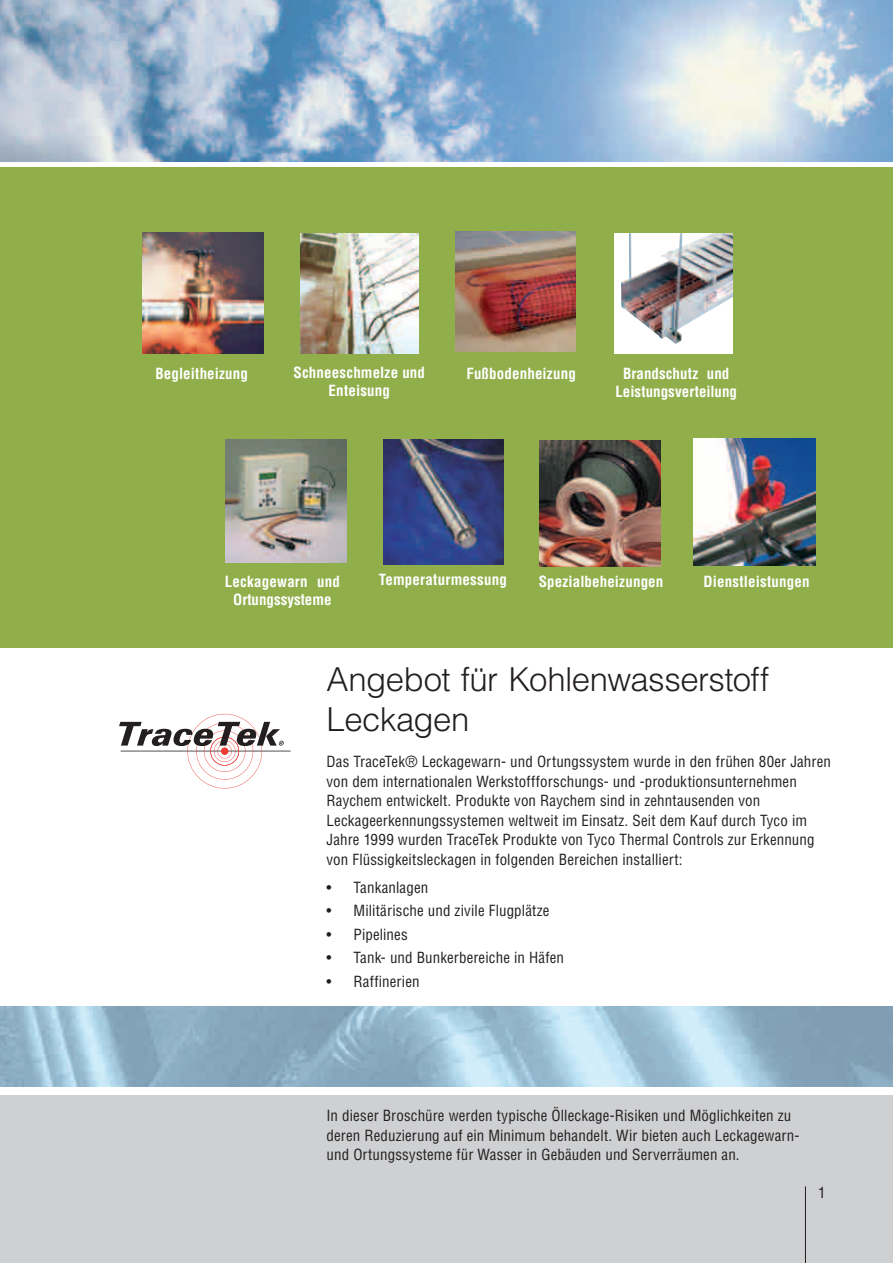
<style>
.page{position:relative;width:893px;height:1263px;background:#fff}
.page>*{position:absolute;margin:0;border:0;box-sizing:border-box;transform-origin:0 0}
.t1{font:300 33px/39.6px "Helvetica LT Std";letter-spacing:-.015em;color:#231f20}
.t2{font:condensed 15px/19.5px "Helvetica LT Std";letter-spacing:.01em;color:#231f20}
.t3{font:700 condensed 15px/18px "Helvetica LT Std";letter-spacing:.01em;color:#fff;text-align:center}
</style>
<div class="page">
<div style="left:0;top:1095px;width:893px;height:168px;background:#cfd0d2"></div>
<div style="left:0;top:167px;width:893px;height:481px;background:#90af4b"></div>
<div style="left:615px;top:233px;width:118px;height:121px;background:#fff"></div>
<hr style="left:805px;top:1186px;width:1px;height:77px;background:#231f20">
<img style="left:0;top:0;width:893px;height:162px">
<img style="left:300px;top:233px;width:119px;height:121px">
<img style="left:539px;top:440px;width:121px;height:126px">
<img style="left:143px;top:233px;width:120px;height:120px">
<img style="left:621px;top:233px;width:112px;height:111px">
<img style="left:456px;top:232px;width:119px;height:120px">
<img style="left:226px;top:440px;width:120px;height:122px">
<img style="left:694px;top:439px;width:121px;height:126px">
<img style="left:383px;top:440px;width:121px;height:124px">
<hr style="left:121px;top:751px;width:170px;height:1px;background:#231f20">
<svg style="left:119px;top:714px;width:165px;height:74px"></svg>
<img style="left:0;top:1007px;width:893px;height:80px">
<p class="t3" style="left:155px;top:364px;width:94px">Begleitheizung</p>
<p class="t3" style="left:293px;top:363px;width:133px">Schneeschmelze und<br>Enteisung</p>
<p class="t3" style="left:615px;top:365px;width:123px">Brandschutz und<br>Leistungsverteilung</p>
<p class="t3" style="left:466px;top:364px;width:111px">Fußbodenheizung</p>
<p class="t3" style="left:225px;top:572px;width:117px">Leckagewarn und<br>Ortungssysteme</p>
<p class="t3" style="left:379px;top:571px;width:130px">Temperaturmessung</p>
<p class="t3" style="left:704px;top:573px;width:107px">Dienstleistungen</p>
<p class="t3" style="left:539px;top:573px;width:126px">Spezialbeheizungen</p>
<h1 class="t1" style="left:327px;top:659px;width:444px">Angebot für Kohlenwasserstoff<br>Leckagen</h1>
<p class="t2" style="left:327px;top:752px;width:506px">Das TraceTek® Leckagewarn- und Ortungssystem wurde in den frühen 80er Jahren von dem internationalen Werkstoffforschungs- und -produktionsunternehmen Raychem entwickelt. Produkte von Raychem sind in zehntausenden von Leckageerkennungssystemen weltweit im Einsatz. Seit dem Kauf durch Tyco im Jahre 1999 wurden TraceTek Produkte von Tyco Thermal Controls zur Erkennung von Flüssigkeitsleckagen in folgenden Bereichen installiert:</p>
<p class="t2" style="left:327px;top:877px;width:103px">• Tankanlagen</p>
<p class="t2" style="left:327px;top:901px;width:225px">• Militärische und zivile Flugplätze</p>
<p class="t2" style="left:327px;top:924px;width:83px">• Pipelines</p>
<p class="t2" style="left:327px;top:948px;width:239px">• Tank- und Bunkerbereiche in Häfen</p>
<p class="t2" style="left:327px;top:971px;width:95px">• Raffinerien</p>
<p class="t2" style="left:327px;top:1106px;width:474px">In dieser Broschüre werden typische Ölleckage-Risiken und Möglichkeiten zu deren Reduzierung auf ein Minimum behandelt. Wir bieten auch Leckagewarn&shy;und Ortungssysteme für Wasser in Gebäuden und Serverräumen an.</p>
<p class="t2" style="left:818px;top:1182px;width:9px">1</p>
</div>
